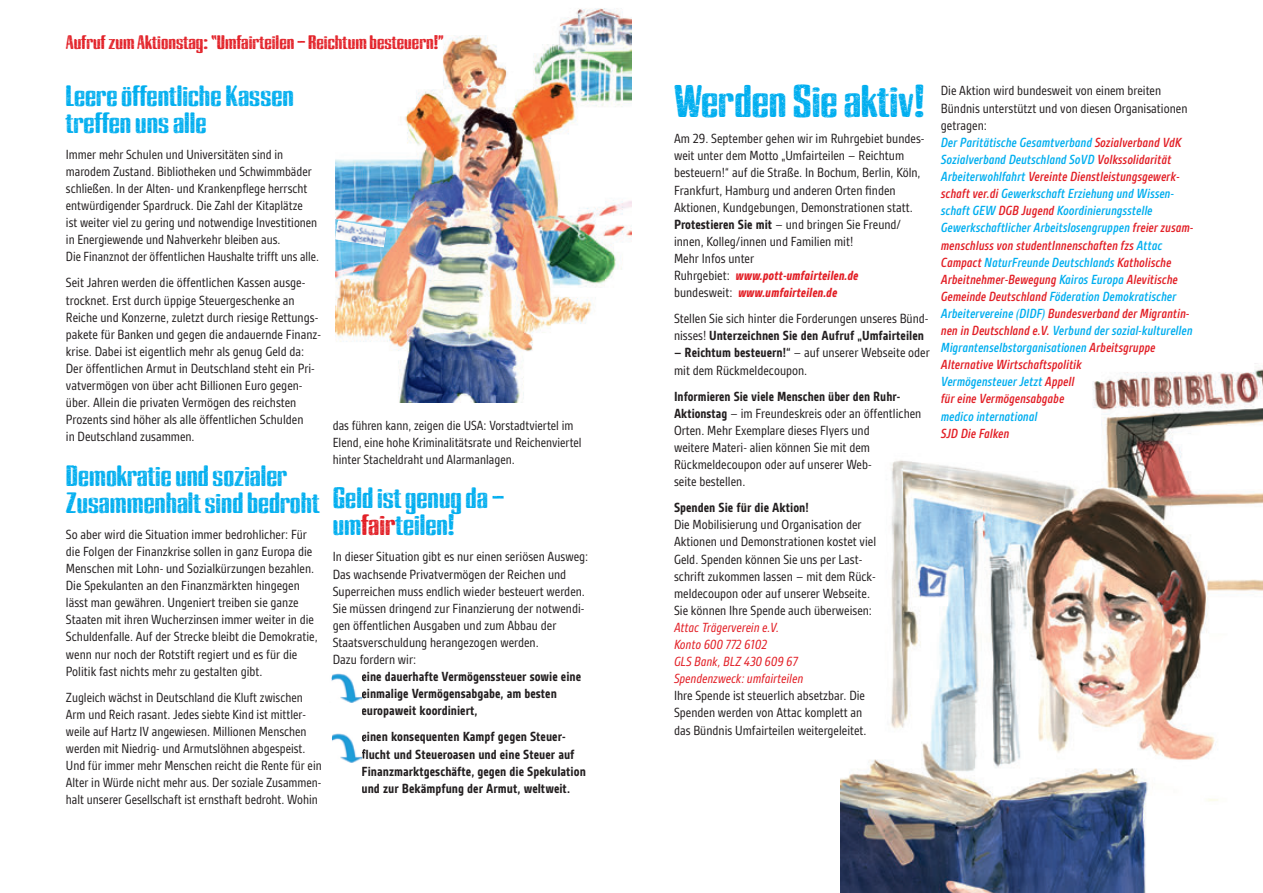
<style>
.page{position:relative;width:1263px;height:893px;background:#fff}
.page>*{position:absolute;margin:0;border:0;box-sizing:border-box;transform-origin:0 0}
.t1{font:42px "Roka";color:#00aeef}
.t2{font:27px/27px "Roka";color:#00aeef}
.t3{font:18px "Roka";color:#e21f26}
.t4{font:14.25px/17.1px "Gesta Condensed";color:#231f20}
.t5{font:italic 500 14.25px/17.1px "Gesta Condensed";color:#00aeef}
.t6{font:700 14.25px/17.1px "Gesta Condensed";color:#231f20}
.t7{font:italic 14.25px/17.1px "Gesta Condensed";color:#e21f26}
.t8{font:italic 500 14.25px "Gesta Condensed";color:#e21f26}
.s1{color:#e21f26}
.s2{font-weight:700}
.s3{font-weight:700;font-style:italic;color:#e21f26}
.s4{font-weight:400;font-style:normal;color:#231f20}
</style>
<div class="page">
<img style="left:336px;top:8px;width:295px;height:394px">
<svg style="left:335px;top:221px;width:51px;height:1px"></svg>
<img style="left:335px;top:222px;width:51px;height:25px">
<img style="left:841px;top:363px;width:422px;height:530px">
<img style="left:331px;top:733px;width:31px;height:30px">
<svg style="left:362px;top:734px;width:2px;height:25px"></svg>
<img style="left:331px;top:674px;width:33px;height:26px">
<svg style="left:362px;top:674px;width:2px;height:7px"></svg>
<svg style="left:362px;top:689px;width:2px;height:11px"></svg>
<img style="left:333px;top:673px;width:28px;height:30px">
<p class="t3" style="left:66px;top:35px;width:380px">Aufruf zum Aktionstag:·“Umfairteilen – Reichtum besteuern!”</p>
<h2 class="t2" style="left:66px;top:85px;width:230px">Leere öffentliche Kassen treffen uns alle</h2>
<p class="t4" style="left:66px;top:147px;width:255px">Immer mehr Schulen und Universitäten sind in marodem Zustand. Bibliotheken und Schwimmbäder schlie ßen. In der Alten- und Krankenpflege herrscht ent würdigender Spardruck. Die Zahl der Kitaplätze<br>ist weiter viel zu gering und notwendige Investitionen in Energiewende und Nahverkehr bleiben aus.<br>Die Finanznot der öffentlichen Haushalte trifft uns alle.</p>
<p class="t4" style="left:66px;top:276px;width:257px">Seit Jahren werden die öffentlichen Kassen ausge&shy;trocknet. Erst durch üppige Steuergeschenke an Reiche und Konzerne, zuletzt durch riesige Rettungs&shy;pakete für Banken und gegen die andauernde Finanz&shy;krise. Dabei ist eigentlich mehr als genug Geld da:<br>Der öffentlichen Armut in Deutschland steht ein Pri&shy;vatvermögen von über acht Billionen Euro gegen&shy;über. Allein die privaten Vermögen des reichsten Prozents sind höher als alle öffentlichen Schulden<br>in Deutschland zusammen.</p>
<h2 class="t2" style="left:66px;top:465px;width:255px">Demokratie und sozialer<br>Zusammenhalt sind bedroht</h2>
<p class="t4" style="left:66px;top:527px;width:253px">So aber wird die Situation immer bedrohlicher: Für die Folgen der Finanzkrise sollen in ganz Europa die Menschen mit Lohn- und Sozialkürzungen bezahlen.<br>Die Spekulanten an den Finanzmärkten hingegen lässt man gewähren. Ungeniert treiben sie ganze Staaten mit ihren Wucherzinsen immer weiter in die Schuldenfalle. Auf der Strecke bleibt die Demokratie, wenn nur noch der Rotstift regiert und es für die Politik fast nichts mehr zu gestalten gibt.</p>
<p class="t4" style="left:66px;top:690px;width:257px">Zugleich wächst in Deutschland die Kluft zwischen Arm und Reich rasant. Jedes siebte Kind ist mittler&shy;weile auf Hartz IV angewiesen. Millionen Menschen werden mit Niedrig- und Armutslöhnen abgespeist.<br>Und für immer mehr Menschen reicht die Rente für ein Alter in Würde nicht mehr aus. Der soziale Zusammen&shy;halt unserer Gesellschaft ist ernsthaft bedroht. Wohin</p>
<p class="t4" style="left:333px;top:418px;width:250px">das führen kann, zeigen die USA: Vorstadtviertel im<br>Elend, eine hohe Kriminalitätsrate und Reichenviertel hinter Stacheldraht und Alarmanlagen.</p>
<h2 class="t2" style="left:333px;top:488px;width:173px">Geld ist genug da – um<span class="s1">fair</span>teilen!</h2>
<p class="t4" style="left:333px;top:550px;width:257px">In dieser Situation gibt es nur einen seriösen Ausweg:<br>Das wachsende Privatvermögen der Reichen und Superreichen muss endlich wieder besteuert werden.<br>Sie müssen dringend zur Finanzierung der notwendi&shy;gen öffentlichen Ausgaben und zum Abbau der Staatsverschuldung herangezogen werden.<br>Dazu fordern wir:</p>
<p class="t6" style="left:361px;top:669px;width:221px">eine dauerhafte Vermögenssteuer sowie eine einmalige Vermögensabgabe, am besten europaweit koordiniert,</p>
<p class="t6" style="left:361px;top:730px;width:226px">einen konsequenten Kampf gegen Steuer&shy;flucht und Steueroasen und eine Steuer auf Finanzmarktgeschäfte, gegen die Spekulation und zur Bekämpfung der Armut, weltweit.</p>
<h1 class="t1" style="left:674px;top:85px;width:252px">Werden Sie aktiv!</h1>
<p class="t4" style="left:674px;top:131px;width:252px">Am 29. September gehen wir im Ruhrgebiet bundes&shy;weit unter dem Motto „Umfairteilen – Reichtum besteuern!“ auf die Straße. In Bochum, Berlin, Köln, Frankfurt, Hamburg und anderen Orten finden Aktionen, Kundgebungen, Demonstrationen statt.<br><span class="s2">Protestieren Sie mit</span> – und bringen Sie Freund/ innen, Kolleg/innen und Familien mit!<br>Mehr Infos unter<br>Ruhrgebiet: <span class="s3">www.pott-umfairteilen.de<br></span>bundesweit: <span class="s3">www.umfairteilen.de</span></p>
<p class="t4" style="left:674px;top:311px;width:256px">Stellen Sie sich hinter die Forderungen unseres Bünd&shy;nisses! <span class="s2">Unterzeichnen Sie den Aufruf „Umfairteilen</span></p>
<p class="t4" style="left:674px;top:346px;width:257px"><span class="s2">– Reichtum besteuern!“</span> – auf unserer Webseite oder mit dem Rückmeldecoupon.</p>
<p class="t4" style="left:674px;top:389px;width:249px"><span class="s2">Informieren Sie viele Menschen über den Ruhr-Aktionstag</span> – im Freundeskreis oder an öffentlichen Orten. Mehr Exemplare dieses Flyers und<br>weitere Materi- alien können Sie mit dem Rückmeldecoupon oder auf unserer Web-<br>seite bestellen.</p>
<p class="t6" style="left:674px;top:500px;width:136px">Spenden Sie für die Aktion!</p>
<p class="t4" style="left:674px;top:518px;width:204px">Die Mobilisierung und Organisation der Aktionen und Demonstrationen kostet viel Geld. Spenden können Sie uns per Last&shy;schrift zukommen lassen – mit dem Rück&shy;meldecoupon oder auf unserer Webseite.<br>Sie können Ihre Spende auch überweisen:</p>
<p class="t7" style="left:674px;top:620px;width:131px">Attac Trägerverein e.V.<br>Konto 600 772 6102<br>GLS Bank, BLZ 430 609 67<br>Spendenzweck: umfairteilen</p>
<p class="t4" style="left:674px;top:689px;width:194px">Ihre Spende ist steuerlich absetzbar. Die<br>Spenden werden von Attac komplett an das Bündnis Umfairteilen weitergeleitet.</p>
<p class="t4" style="left:941px;top:84px;width:248px">Die Aktion wird bundesweit von einem breiten<br>Bündnis unterstützt und von diesen Organisationen</p>
<p class="t5" style="left:941px;top:118px;width:254px"><span class="s4">getragen:<br></span>Der Paritätische Gesamtverband <span class="s1">Sozialverband VdK </span>Sozialverband Deutschland SoVD <span class="s1">Volkssolidarität </span>Arbeiterwohlfahrt <span class="s1">Vereinte Dienstleistungsgewerk&shy;schaft ver.di</span> Gewerkschaft Erziehung und Wissen&shy;schaft GEW <span class="s1">DGB Jugend</span> Koordinierungsstelle Gewerkschaftlicher Arbeitslosengruppen <span class="s1">freier zusam&shy;menschluss von studentInnenschaften fzs</span> Attac <span class="s1">Campact</span> NaturFreunde Deutschlands <span class="s1">Katholische Arbeitnehmer-Bewegung</span> Kairos Europa <span class="s1">Alevitische Gemeinde Deutschland</span> Föderation Demokratischer Arbeitervereine (DIDF) <span class="s1">Bundesverband der Migrantin&shy;nen in Deutschland e.V.</span> Verbund der sozial-kulturellen Migrantenselbstorganisationen <span class="s1">Arbeitsgruppe Alternative Wirtschaftspolitik<br></span>Vermögensteuer Jetzt <span class="s1">Appell<br>für eine Vermögensabgabe</span></p>
<p class="t5" style="left:941px;top:409px;width:98px">medico international</p>
<p class="t8" style="left:941px;top:428px;width:70px">SJD Die Falken</p>
</div>
